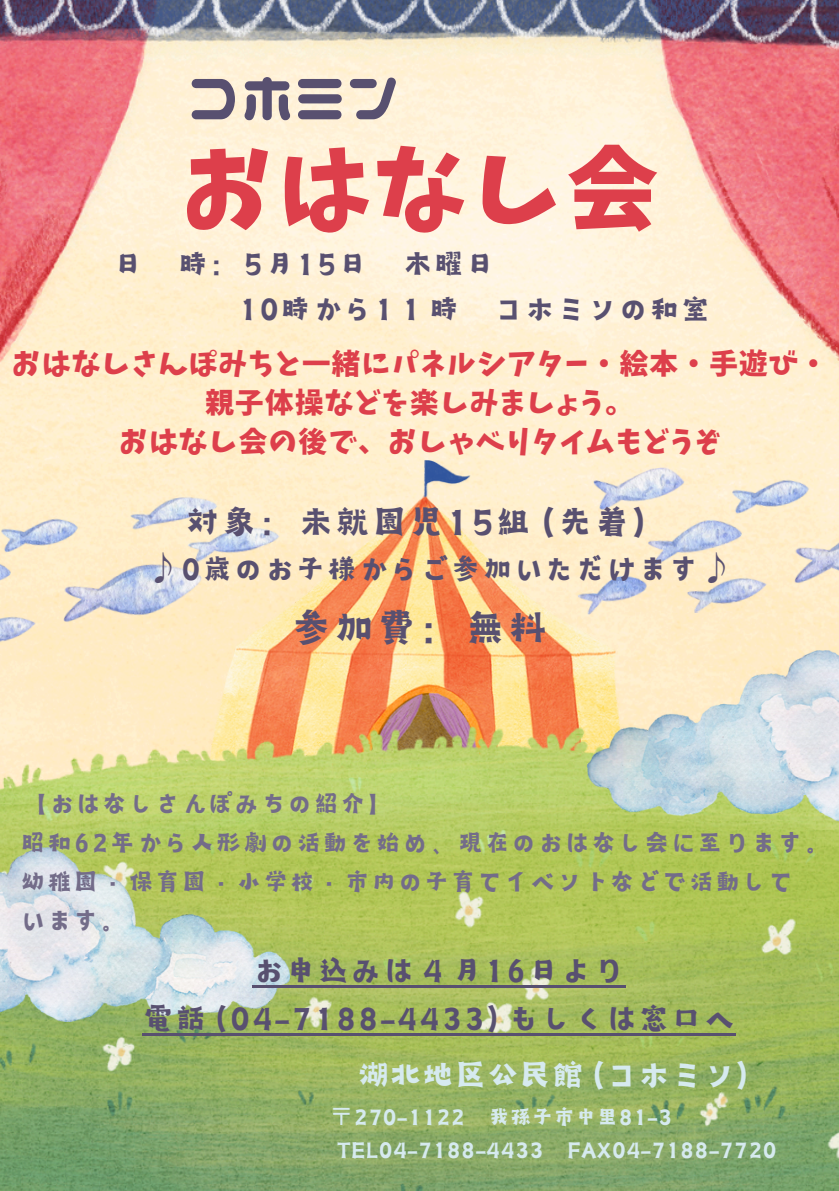
<style>
.page{position:relative;width:839px;height:1191px;background:#fff}
.page>*{position:absolute;margin:0;border:0;box-sizing:border-box;transform-origin:0 0}
.t1{font:91.8px "Keifont";letter-spacing:.05em;color:#dd3f4b}
.t2{font:70px "Nico Moji";color:#585070}
.t3{font:44.8px "Canva Joy Hei JP";color:#585070}
.t4{font:38.8px "Canva Joy Hei JP";letter-spacing:.05em;color:#585070}
.t5{font:36px "Canva Joy Hei JP";color:#d6eaef}
.t6{font:34.4px/48px "Canva Joy Hei JP";letter-spacing:.05em;color:#585070;text-align:center}
.t7{font:32.8px/45px "Canva Joy Hei JP";letter-spacing:.05em;color:#585070}
.t8{font:28.6px/39px "Keifont";letter-spacing:.045em;color:#dd3f4b;text-align:center}
.t9{font:28px/39px "Canva Joy Hei JP";letter-spacing:.05em;color:#736c89}
.t10{font:24px "Canva Joy Hei JP";color:#d6eaef}
.s1{font-family:"Noto Sans CJ Ksc"}
.s2{font-family:"Wen Quan Yi Micro Hei"}
</style>
<div class="page">
<img style="left:0;top:0;width:838px;height:726px">
<img style="left:207px;top:460px;width:426px;height:266px">
<img style="left:0;top:726px;width:838px;height:465px">
<img style="left:0;top:463px;width:289px;height:203px">
<img style="left:588px;top:650px;width:250px;height:171px">
<img style="left:0;top:848px;width:290px;height:174px">
<img style="left:563px;top:424px;width:275px;height:203px">
<hr style="left:253px;top:985px;width:373px;height:3px;background:#585070">
<hr style="left:142px;top:1033px;width:594px;height:3px;background:#585070">
<h2 class="t2" style="left:187px;top:59px;width:213px">コホミン</h2>
<p class="t1" style="left:181px;top:144px;width:478px">おはなし会</p>
<h1 class="t7" style="left:238px;top:241px;width:473px;text-indent:-125px">日 時：5月15日 木曜日<br>10時から1１時 コホミンの和室</h1>
<h4 class="t8" style="left:12px;top:344px;width:817px">おはなしさんぽみちと一緒にパネルシアター・絵本・手遊び・親子体操などを楽しみましょう。<br>おはなし会の後で、おしゃべりタイムもどうぞ</h4>
<p class="t4" style="left:185px;top:503px;width:471px">対象：未就園児15組（先着）</p>
<h3 class="t7" style="left:147px;top:546px;width:587px"><span class="s1">♪</span>0歳のお子様からご参加いただけます<span class="s1">♪</span></h3>
<p class="t3" style="left:291px;top:607px;width:258px">参加費：無料</p>
<h5 class="t9" style="left:20px;top:784px;width:812px">【おはなしさんぽみちの紹介】<br>昭和62年から人形劇の活動を始め、現在のおはなし会に至ります。幼稚園・保育園・小学校・市内の子育てイベントなどで活動して<br>います。</h5>
<p class="t6" style="left:142px;top:946px;width:593px">お申込みは４月16日より<br>電話（04-7188-4433）もしくは窓口へ</p>
<h5 class="t5" style="left:357px;top:1058px;width:401px">湖北地区公民館（コホミン）</h5>
<h6 class="t10" style="left:329px;top:1106px;width:344px"><span class="s2">〒</span>270-1122 我孫子市中里81-3</h6>
<p class="t10" style="left:337px;top:1139px;width:441px">TEL04-7188-4433 FAX04-7188-7720</p>
</div>
